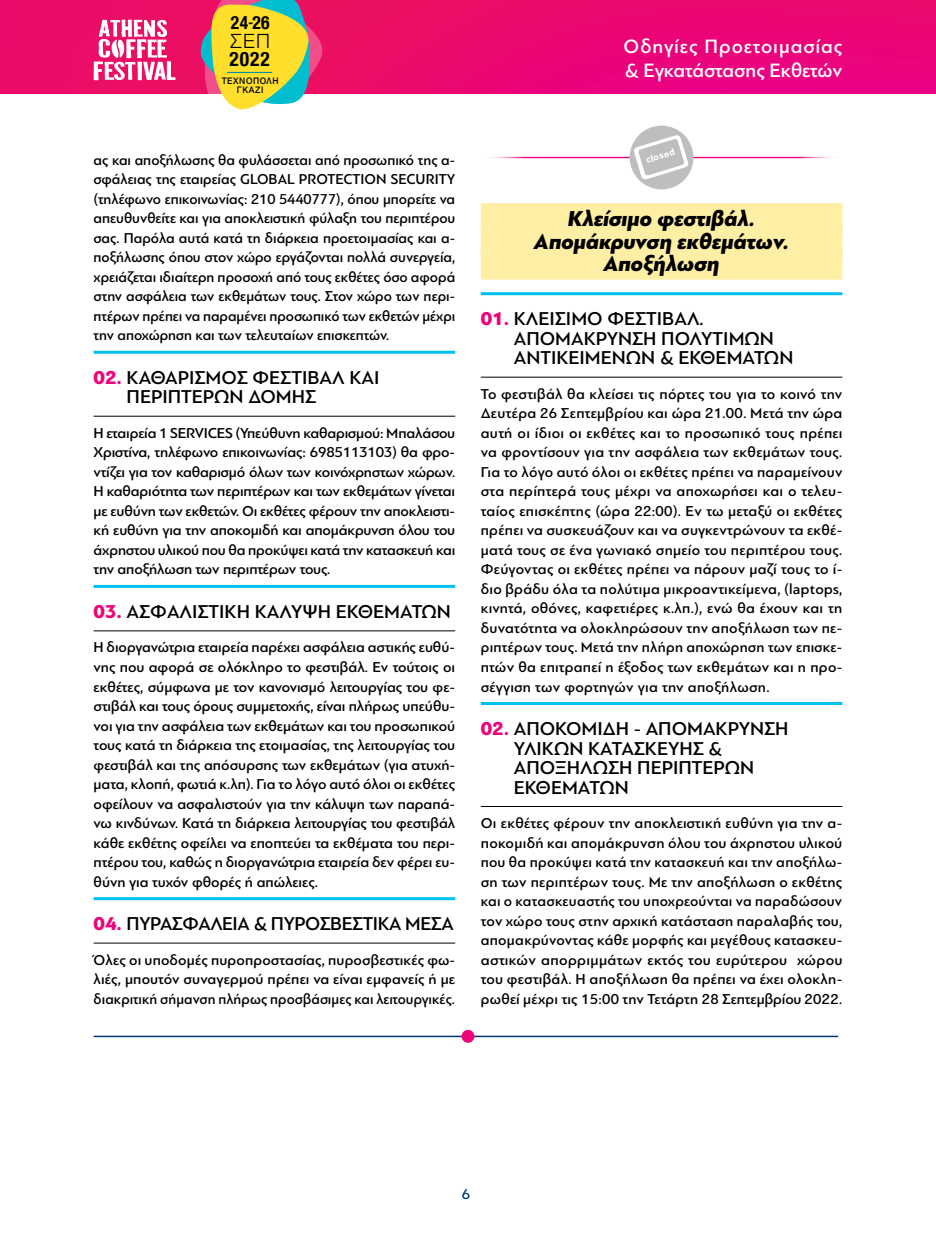
<style>
.page{position:relative;width:936px;height:1234px;background:#fff}
.page>*{position:absolute;margin:0;border:0;box-sizing:border-box;transform-origin:0 0}
.t1{font:italic 900 22.5px/22.5px "PF Bague Sans Pro";color:#000;text-align:center}
.t2{font:300 21.15px "Helvetica Neue Greek";color:#000}
.t3{font:500 20.25px/24px "PF Bague Sans Pro";letter-spacing:.03em;color:#fff}
.t4{font:700 condensed 19.95px "Helvetica Neue";color:#000}
.t5{font:500 19.5px/19.5px "PF Bague Sans Pro";color:#000}
.t6{font:500 19.5px "PF Bague Sans Pro";letter-spacing:-.02em;color:#000}
.t7{font:700 condensed 18.3px "Helvetica Neue";color:#000;scale:.96 1}
.t8{font:500 15px/19.5px "PF Bague Sans Pro";color:#000;text-align:justify}
.t9{font:500 15px "PF Bague Sans Pro";color:#00377b}
.t10{font:500 9.75px/9px "Helvetica Neue Greek";letter-spacing:.06em;color:#000;text-align:center;scale:.94 1}
.t11{font:700 9.6px "PRC Fidelity";color:#fff}
.s1{font-size:13.05px}
.s2{font-weight:900;color:#ed047a}
</style>
<div class="page">
<hr style="left:94px;top:350px;width:361px;height:3px;background:#00c0f3">
<hr style="left:94px;top:416px;width:361px;height:1px;background:#000">
<hr style="left:94px;top:584px;width:361px;height:3px;background:#00c0f3">
<hr style="left:94px;top:630px;width:361px;height:1px;background:#000">
<hr style="left:94px;top:896px;width:361px;height:3px;background:#00c0f3">
<hr style="left:94px;top:942px;width:361px;height:1px;background:#000">
<div style="left:480px;top:203px;width:362px;height:32px;background:#ffefa5"></div>
<div style="left:480px;top:226px;width:362px;height:31px;background:#ffefa5"></div>
<div style="left:480px;top:248px;width:362px;height:32px;background:#ffefa5"></div>
<hr style="left:480px;top:292px;width:362px;height:3px;background:#00c0f3">
<hr style="left:480px;top:377px;width:362px;height:1px;background:#000">
<hr style="left:480px;top:701px;width:362px;height:3px;background:#00c0f3">
<hr style="left:480px;top:806px;width:362px;height:1px;background:#000">
<hr style="left:480px;top:157px;width:362px;height:1px;background:#ed047a">
<div style="left:629px;top:126px;width:64px;height:63px;background:#bcbec0;border-radius:50%"></div>
<svg style="left:633px;top:135px;width:55px;height:45px"></svg>
<hr style="left:94px;top:1035px;width:744px;height:1px;background:#00377b">
<div style="left:461px;top:1029px;width:13px;height:13px;background:#ed047a;border-radius:50%"></div>
<img style="left:0;top:0;width:935px;height:94px">
<svg style="left:94px;top:17px;width:81px;height:63px"></svg>
<svg style="left:199px;top:0;width:129px;height:110px;background:#d8b063"></svg>
<hr style="left:227px;top:72px;width:45px;height:1px;background:#008ba5">
<p class="t7" style="left:231px;top:8px;width:42px">24<span class="s1">-</span>26</p>
<h2 class="t2" style="left:230px;top:29px;width:41px">ΣΕΠ</h2>
<h3 class="t4" style="left:230px;top:43px;width:42px">2022</h3>
<p class="t10" style="left:222px;top:76px;width:62px">ΤΕΧΝΌΠΟΛΗ<br>ΓΚΑΖΙ</p>
<p class="t8" style="left:94px;top:150px;width:363px">ας και αποξήλωσης θα φυλάσσεται από προσωπικό της α&shy;σφάλειας της εταιρείας GLOBAL PROTECTION SECURITY (τηλέφωνο επικοινωνίας: 210 5440777), όπου μπορείτε να απευθυνθείτε και για αποκλειστική φύλαξη του περιπτέρου σας. Παρόλα αυτά κατά τη διάρκεια προετοιμασίας και α&shy;ποξήλωσης όπου στον χώρο εργάζονται πολλά συνεργεία, χρειάζεται ιδιαίτερη προσοχή από τους εκθέτες όσο αφορά στην ασφάλεια των εκθεμάτων τους. Στον χώρο των περι&shy;πτέρων πρέπει να παραμένει προσωπικό των εκθετών μέχρι την αποχώρηση και των τελευταίων επισκεπτών.</p>
<h3 class="t5" style="left:127px;top:367px;width:254px;text-indent:-33px"><span class="s2">02.</span> ΚΑΘΑΡΙΣΜΌΣ ΦΕΣΤΙΒΑΛ ΚΑΙ<br>ΠΕΡΙΠΤΈΡΩΝ ΔΟΜΉΣ</h3>
<p class="t8" style="left:94px;top:423px;width:363px">Η εταιρεία 1 SERVICES (Υπεύθυνη καθαρισμού: Μπαλάσου Χριστίνα, τηλέφωνο επικοινωνίας: 6985113103) θα φρο&shy;ντίζει για τον καθαρισμό όλων των κοινόχρηστων χώρων.<br>Η καθαριότητα των περιπτέρων και των εκθεμάτων γίνεται με ευθύνη των εκθετών. Οι εκθέτες φέρουν την αποκλειστι&shy;κή ευθύνη για την αποκομιδή και απομάκρυνση όλου του άχρηστου υλικού που θα προκύψει κατά την κατασκευή και την αποξήλωση των περιπτέρων τους.</p>
<h3 class="t5" style="left:94px;top:601px;width:359px"><span class="s2">03.</span> ΑΣΦΑΛΙΣΤΙΚΉ ΚΆΛΥΨΗ ΕΚΘΕΜΆΤΩΝ</h3>
<p class="t8" style="left:94px;top:637px;width:363px">Η διοργανώτρια εταιρεία παρέχει ασφάλεια αστικής ευθύ&shy;νης που αφορά σε ολόκληρο το φεστιβάλ. Εν τούτοις οι εκθέτες, σύμφωνα με τον κανονισμό λειτουργίας του φε&shy;στιβάλ και τους όρους συμμετοχής, είναι πλήρως υπεύθυ&shy;νοι για την ασφάλεια των εκθεμάτων και του προσωπικού τους κατά τη διάρκεια της ετοιμασίας, της λειτουργίας του φεστιβάλ και της απόσυρσης των εκθεμάτων (για ατυχή&shy;ματα, κλοπή, φωτιά κ.λπ). Για το λόγο αυτό όλοι οι εκθέτες οφείλουν να ασφαλιστούν για την κάλυψη των παραπά&shy;νω κινδύνων. Κατά τη διάρκεια λειτουργίας του φεστιβάλ κάθε εκθέτης οφείλει να εποπτεύει τα εκθέματα του περι&shy;πτέρου του, καθώς η διοργανώτρια εταιρεία δεν φέρει ευ&shy;θύνη για τυχόν φθορές ή απώλειες.</p>
<h3 class="t6" style="left:94px;top:912px;width:361px"><span class="s2">04.</span> ΠΥΡΑΣΦΆΛΕΙΑ &amp; ΠΥΡΟΣΒΕΣΤΙΚΆ ΜΈΣΑ</h3>
<p class="t8" style="left:94px;top:949px;width:363px">Όλες οι υποδομές πυροπροστασίας, πυροσβεστικές φω&shy;λιές, μπουτόν συναγερμού πρέπει να είναι εμφανείς ή με διακριτική σήμανση πλήρως προσβάσιμες και λειτουργικές.</p>
<h3 class="t3" style="left:623px;top:35px;width:220px">Οδηγίες Προετοιμασίας &amp; Εγκατάστασης Εκθετών</h3>
<p class="t11" style="left:644px;top:155px;width:31px;rotate:-17deg">closed</p>
<h1 class="t1" style="left:534px;top:208px;width:257px">Kλείσιμο φεστιβάλ.<br>Απομάκρυνση εκθεμάτων.<br>Αποξήλωση</h1>
<h3 class="t5" style="left:513px;top:309px;width:281px;text-indent:-33px"><span class="s2">01.</span> ΚΛΕΊΣΙΜΟ ΦΕΣΤΙΒΆΛ.<br>ΑΠΟΜΆΚΡΥΝΣΗ ΠΟΛΎΤΙΜΩΝ<br>ΑΝΤΙΚΕΙΜΈΝΩΝ &amp; ΕΚΘΕΜΆΤΩΝ</h3>
<p class="t8" style="left:480px;top:384px;width:363px">Το φεστιβάλ θα κλείσει τις πόρτες του για το κοινό την Δευτέρα 26 Σεπτεμβρίου και ώρα 21.00. Μετά την ώρα αυτή οι ίδιοι οι εκθέτες και το προσωπικό τους πρέπει να φροντίσουν για την ασφάλεια των εκθεμάτων τους.<br>Για το λόγο αυτό όλοι οι εκθέτες πρέπει να παραμείνουν στα περίπτερά τους μέχρι να αποχωρήσει και ο τελευ&shy;ταίος επισκέπτης (ώρα 22:00). Εν τω μεταξύ οι εκθέτες πρέπει να συσκευάζουν και να συγκεντρώνουν τα εκθέ&shy;ματά τους σε ένα γωνιακό σημείο του περιπτέρου τους.<br>Φεύγοντας οι εκθέτες πρέπει να πάρουν μαζί τους το ί&shy;διο βράδυ όλα τα πολύτιμα μικροαντικείμενα, (laptops, κινητά, οθόνες, καφετιέρες κ.λπ.), ενώ θα έχουν και τη δυνατότητα να ολοκληρώσουν την αποξήλωση των πε&shy;ριπτέρων τους. Mετά την πλήρη αποχώρηση των επισκε&shy;πτών θα επιτραπεί η έξοδος των εκθεμάτων και η προ&shy;σέγγιση των φορτηγών για την αποξήλωση.</p>
<h3 class="t5" style="left:513px;top:718px;width:276px;text-indent:-33px"><span class="s2">02.</span> ΑΠΟΚΟΜΙΔΉ - ΑΠΟΜΆΚΡΥΝΣΗ<br>ΥΛΙΚΏΝ ΚΑΤΑΣΚΕΥΉΣ &amp;<br>ΑΠΟΞΉΛΩΣΗ ΠΕΡΙΠΤΈΡΩΝ<br>ΕΚΘΕΜΆΤΩΝ</h3>
<p class="t8" style="left:480px;top:813px;width:363px">Οι εκθέτες φέρουν την αποκλειστική ευθύνη για την α&shy;ποκομιδή και απομάκρυνση όλου του άχρηστου υλικού που θα προκύψει κατά την κατασκευή και την αποξήλω&shy;ση των περιπτέρων τους. Με την αποξήλωση ο εκθέτης και ο κατασκευαστής του υποχρεούνται να παραδώσουν τον χώρο τους στην αρχική κατάσταση παραλαβής του, απομακρύνοντας κάθε μορφής και μεγέθους κατασκευ&shy;αστικών απορριμμάτων εκτός του ευρύτερου χώρου του φεστιβάλ. Η αποξήλωση θα πρέπει να έχει ολοκλη&shy;ρωθεί μέχρι τις 15:00 την Τετάρτη 28 Σεπτεμβρίου 2022.</p>
<p class="t9" style="left:461px;top:1184px;width:10px">6</p>
</div>
